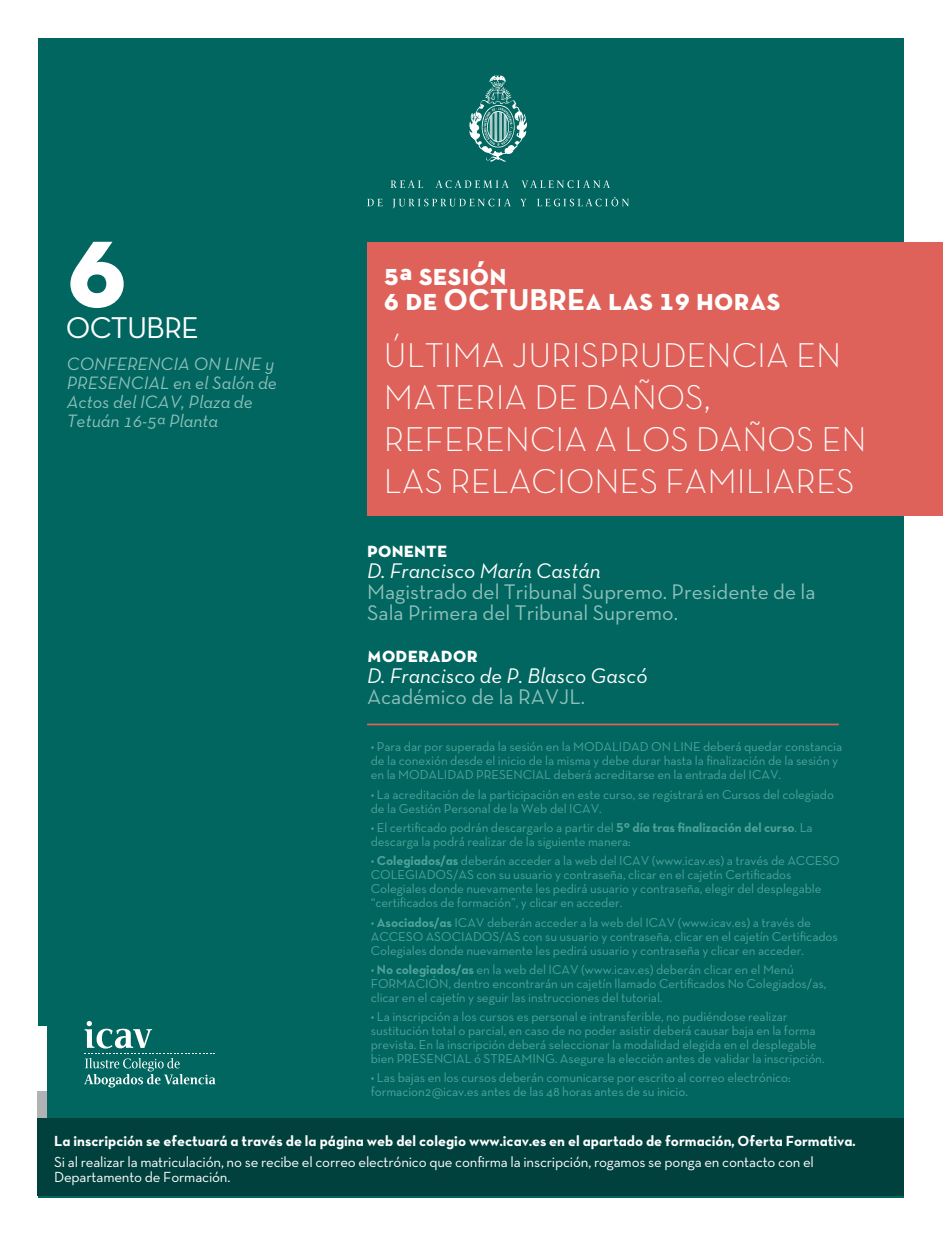
<style>
.page{position:relative;width:943px;height:1236px;background:#fff}
.page>*{position:absolute;margin:0;border:0;box-sizing:border-box;transform-origin:0 0}
.t1{font:124.77px "Neutra Text TF Bold SC";color:#fff}
.t2{font:35px/42px "Neutra Text TF Light SC";color:#fff}
.t3{font:30.8px/25.2px "Neutra Text TF Bold SC Alt";color:#fff}
.t4{font:30.62px "Neutra Text TF Book SC";letter-spacing:-.03em;color:#fff}
.t5{font:21.53px/21px "Neutra Text TF";color:#8ec0bb}
.t6{font:italic 21.53px "Neutra Text TF";color:#fff}
.t7{font:21.53px "Neutra Text TF Bold SC Alt";color:#fff}
.t8{font:italic 18.2px/19.1px "Neutra Text TF";color:#8ec0bb}
.t9{font:14.88px/15.8px "Neutra Text TF";letter-spacing:-.01em;color:#fff}
.t10{font:14.88px "Neutra Text TF Bold Alt";color:#fff}
.t11{font:13.12px/14px "Neutra Text TF";letter-spacing:-.005em;color:#4fa29b}
.s1{font-family:"Neutra Text TF Bold Alt"}
</style>
<div class="page">
<div style="left:38px;top:38px;width:865px;height:1159px;background:#00665f"></div>
<svg style="left:390px;top:180px;width:220px;height:8px"></svg>
<svg style="left:367px;top:197px;width:262px;height:11px"></svg>
<svg style="left:469px;top:75px;width:58px;height:87px"></svg>
<div style="left:367px;top:242px;width:575px;height:274px;background:#df625a"></div>
<hr style="left:367px;top:723px;width:471px;height:2px;background:#df625a">
<svg style="left:84px;top:1021px;width:131px;height:66px"></svg>
<div style="left:38px;top:1026px;width:9px;height:65px;background:#fff"></div>
<div style="left:38px;top:1091px;width:9px;height:27px;background:#b0b2b4"></div>
<div style="left:38px;top:1118px;width:865px;height:78px;background:#00413d"></div>
<h1 class="t1" style="left:66px;top:186px;width:64px">6</h1>
<h3 class="t4" style="left:66px;top:309px;width:135px">OCTUBRE</h3>
<h3 class="t8" style="left:67px;top:353px;width:212px">CONFERENCIA ON LINE y<br>PRESENCIAL en el Salón de<br>Actos del ICAV, Plaza de<br>Tetuán 16-5ª Planta</h3>
<h3 class="t3" style="left:384px;top:261px;width:398px">5ª sesión<br>6 de OCTUBREa las 19 horas</h3>
<h2 class="t2" style="left:384px;top:333px;width:484px">ÚLTIMA JURISPRUDENCIA EN<br>MATERIA DE DAÑOS,<br>REFERENCIA A LOS DAÑOS EN<br>LAS RELACIONES FAMILIARES</h2>
<h3 class="t7" style="left:367px;top:536px;width:82px">ponente</h3>
<h3 class="t6" style="left:367px;top:557px;width:235px">D. Francisco Marín Castán</h3>
<h3 class="t5" style="left:367px;top:580px;width:450px">Magistrado del Tribunal Supremo. Presidente de la<br>Sala Primera del Tribunal Supremo.</h3>
<h3 class="t7" style="left:367px;top:641px;width:112px">moderador</h3>
<h3 class="t6" style="left:367px;top:662px;width:282px">D. Francisco de P. Blasco Gascó</h3>
<h3 class="t5" style="left:367px;top:685px;width:219px">Académico de la RAVJL.</h3>
<p class="t11" style="left:371px;top:739px;width:473px">• Para dar por superada la sesión en la MODALIDAD ON LINE deberá quedar constancia de la conexión desde el inicio de la misma y debe durar hasta la finalización de la sesión y en la MODALIDAD PRESENCIAL deberá acreditarse en la entrada del ICAV.</p>
<p class="t11" style="left:371px;top:787px;width:465px">• La acreditación de la participación en este curso, se registrará en Cursos del colegiado de la Gestión Personal de la Web del ICAV.</p>
<p class="t11" style="left:371px;top:820px;width:443px">• El certificado podrán descargarlo a partir del <span class="s1">5º día tras finalización del curso</span>. La descarga la podrá realizar de la siguiente manera:</p>
<p class="t11" style="left:371px;top:853px;width:470px">• <span class="s1">Colegiados/as</span> deberán acceder a la web del ICAV (www.icav.es) a través de ACCESO COLEGIADOS/AS con su usuario y contraseña, clicar en el cajetín Certificados Colegiales donde nuevamente les pedirá usuario y contraseña, elegir del desplegable “certificados de formación”, y clicar en acceder.</p>
<p class="t11" style="left:371px;top:914px;width:468px">• <span class="s1">Asociados/as</span> ICAV deberán acceder a la web del ICAV (www.icav.es) a través de<br>ACCESO ASOCIADOS/AS con su usuario y contraseña, clicar en el cajetín Certificados<br>Colegiales donde nuevamente les pedirá usuario y contraseña y clicar en acceder.</p>
<p class="t11" style="left:371px;top:962px;width:457px">• <span class="s1">No colegiados/as</span> en la web del ICAV (www.icav.es) deberán clicar en el Menú<br>FORMACIÓN, dentro encontrarán un cajetín llamado Certificados No Colegiados/as, clicar en el cajetín y seguir las instrucciones del tutorial.</p>
<p class="t11" style="left:371px;top:1009px;width:455px">• La inscripción a los cursos es personal e intransferible, no pudiéndose realizar sustitución total o parcial, en caso de no poder asistir deberá causar baja en la forma prevista. En la inscripción deberá seleccionar la modalidad elegida en el desplegable bien PRESENCIAL ó STREAMING. Asegure la elección antes de validar la inscripción.</p>
<p class="t11" style="left:371px;top:1070px;width:421px">• Las bajas en los cursos deberán comunicarse por escrito al correo electrónico: formacion2@icav.es antes de las 48 horas antes de su inicio.</p>
<p class="t10" style="left:54px;top:1131px;width:803px">La inscripción se efectuará a través de la página web del colegio www.icav.es en el apartado de formación, Oferta Formativa.</p>
<p class="t9" style="left:54px;top:1153px;width:761px">Si al realizar la matriculación, no se recibe el correo electrónico que confirma la inscripción, rogamos se ponga en contacto con el<br>Departamento de Formación.</p>
</div>
